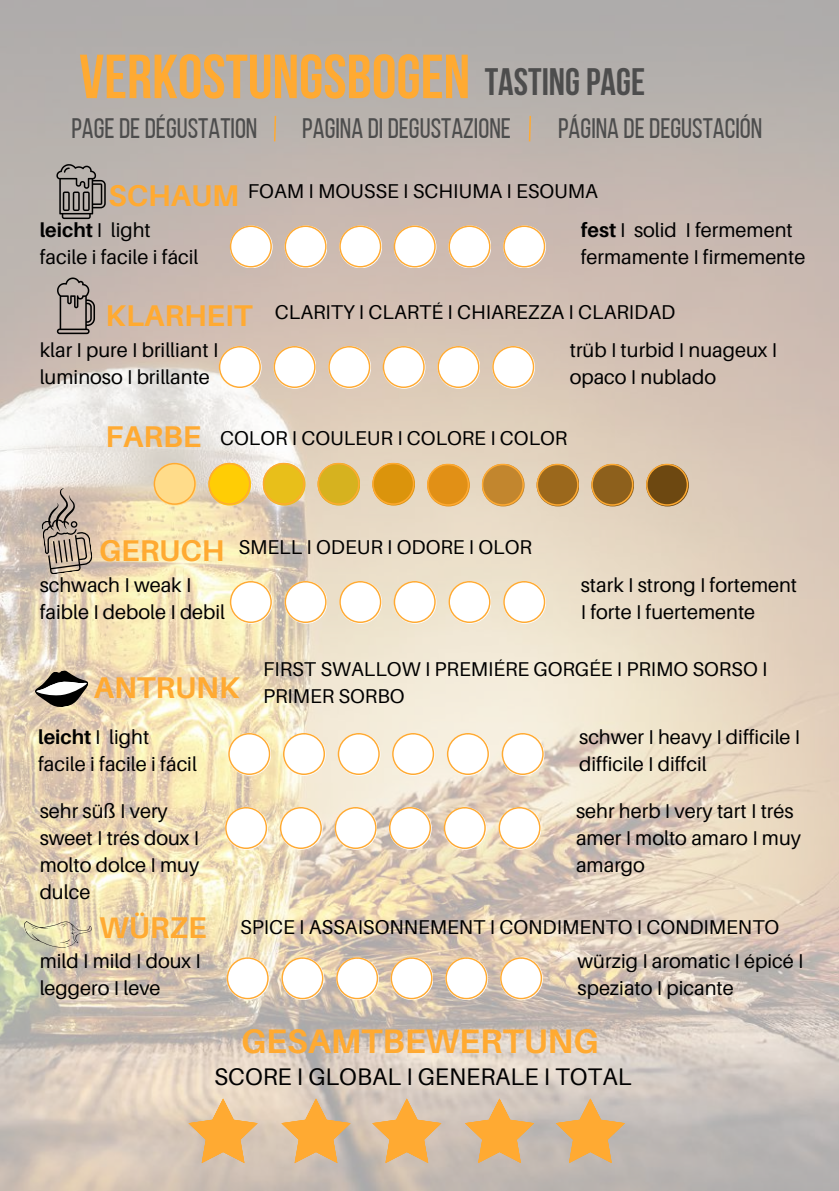
<style>
.page{position:relative;width:839px;height:1191px;background:#fff}
.page>*{position:absolute;margin:0;border:0;box-sizing:border-box;transform-origin:0 0}
.t1{font:700 62.2px "Bebas Neue";color:#ffaa32}
.t2{font:700 38.2px "Bebas Neue";color:#4d4d4d}
.t3{font:700 34px "Aileron";color:#ffaa32}
.t4{font:700 30px "Aileron";color:#ffaa32}
.t5{font:28.2px "Bebas Neue";color:#4d4d4d}
.t6{font:24px "Aileron";color:#000}
.t7{font:20px/27px "Aileron";color:#000}
.s1{font-weight:700;font-size:30px;color:#ffaa32}
.s2{font-weight:700}
</style>
<div class="page">
<img style="left:0;top:0;width:838px;height:1191px">
<svg style="left:273px;top:114px;width:4px;height:29px"></svg>
<svg style="left:528px;top:114px;width:4px;height:29px"></svg>
<svg style="left:230px;top:226px;width:42px;height:42px"></svg>
<svg style="left:284px;top:226px;width:42px;height:42px"></svg>
<svg style="left:339px;top:226px;width:42px;height:42px"></svg>
<svg style="left:393px;top:226px;width:42px;height:42px"></svg>
<svg style="left:448px;top:226px;width:42px;height:42px"></svg>
<svg style="left:503px;top:226px;width:42px;height:42px"></svg>
<div style="left:219px;top:346px;width:42px;height:43px;background:#fff;border-radius:50%"></div>
<svg style="left:219px;top:346px;width:42px;height:42px"></svg>
<svg style="left:273px;top:346px;width:43px;height:43px"></svg>
<svg style="left:273px;top:346px;width:42px;height:42px"></svg>
<svg style="left:328px;top:346px;width:43px;height:43px"></svg>
<svg style="left:328px;top:346px;width:42px;height:42px"></svg>
<svg style="left:382px;top:346px;width:43px;height:43px"></svg>
<svg style="left:382px;top:346px;width:42px;height:42px"></svg>
<svg style="left:437px;top:346px;width:43px;height:43px"></svg>
<svg style="left:437px;top:346px;width:42px;height:42px"></svg>
<svg style="left:492px;top:346px;width:43px;height:43px"></svg>
<svg style="left:492px;top:346px;width:42px;height:42px"></svg>
<svg style="left:230px;top:581px;width:42px;height:42px"></svg>
<svg style="left:284px;top:581px;width:43px;height:43px"></svg>
<svg style="left:284px;top:581px;width:42px;height:42px"></svg>
<svg style="left:339px;top:581px;width:43px;height:43px"></svg>
<svg style="left:339px;top:581px;width:42px;height:42px"></svg>
<svg style="left:393px;top:581px;width:43px;height:43px"></svg>
<svg style="left:393px;top:581px;width:42px;height:42px"></svg>
<svg style="left:448px;top:581px;width:43px;height:43px"></svg>
<svg style="left:448px;top:581px;width:42px;height:42px"></svg>
<svg style="left:503px;top:581px;width:43px;height:43px"></svg>
<svg style="left:503px;top:581px;width:42px;height:42px"></svg>
<svg style="left:228px;top:733px;width:43px;height:43px"></svg>
<svg style="left:228px;top:733px;width:42px;height:42px"></svg>
<svg style="left:283px;top:733px;width:43px;height:43px"></svg>
<svg style="left:283px;top:733px;width:42px;height:42px"></svg>
<svg style="left:338px;top:733px;width:42px;height:42px"></svg>
<svg style="left:392px;top:733px;width:43px;height:43px"></svg>
<svg style="left:392px;top:733px;width:42px;height:42px"></svg>
<svg style="left:447px;top:733px;width:42px;height:42px"></svg>
<svg style="left:501px;top:733px;width:43px;height:43px"></svg>
<svg style="left:501px;top:733px;width:42px;height:42px"></svg>
<svg style="left:154px;top:463px;width:42px;height:42px;background:#f9d58a"></svg>
<svg style="left:208px;top:463px;width:43px;height:43px"></svg>
<svg style="left:208px;top:463px;width:42px;height:42px;background:#f9ca2e"></svg>
<svg style="left:263px;top:463px;width:42px;height:42px;background:#eac23f"></svg>
<svg style="left:317px;top:463px;width:43px;height:43px"></svg>
<svg style="left:317px;top:463px;width:42px;height:42px;background:#dcb73f"></svg>
<svg style="left:372px;top:463px;width:43px;height:43px"></svg>
<svg style="left:372px;top:463px;width:42px;height:42px;background:#e0a232"></svg>
<svg style="left:225px;top:807px;width:43px;height:43px"></svg>
<svg style="left:225px;top:807px;width:42px;height:42px"></svg>
<svg style="left:280px;top:807px;width:42px;height:42px"></svg>
<svg style="left:334px;top:807px;width:43px;height:43px"></svg>
<svg style="left:334px;top:807px;width:42px;height:42px"></svg>
<svg style="left:389px;top:807px;width:43px;height:43px"></svg>
<svg style="left:389px;top:807px;width:42px;height:42px"></svg>
<svg style="left:444px;top:807px;width:42px;height:42px"></svg>
<svg style="left:498px;top:807px;width:43px;height:43px"></svg>
<svg style="left:498px;top:807px;width:42px;height:42px"></svg>
<svg style="left:227px;top:957px;width:42px;height:42px"></svg>
<svg style="left:281px;top:957px;width:43px;height:43px"></svg>
<svg style="left:281px;top:957px;width:42px;height:42px"></svg>
<svg style="left:336px;top:957px;width:43px;height:43px"></svg>
<svg style="left:336px;top:957px;width:42px;height:42px"></svg>
<svg style="left:390px;top:957px;width:43px;height:43px"></svg>
<svg style="left:390px;top:957px;width:42px;height:42px"></svg>
<svg style="left:445px;top:957px;width:43px;height:43px"></svg>
<svg style="left:445px;top:957px;width:42px;height:42px"></svg>
<svg style="left:500px;top:957px;width:43px;height:43px"></svg>
<svg style="left:500px;top:957px;width:42px;height:42px"></svg>
<svg style="left:188px;top:1099px;width:69px;height:64px;background:#eabc7d"></svg>
<svg style="left:281px;top:1099px;width:69px;height:64px;background:#e3b77c"></svg>
<svg style="left:372px;top:1099px;width:69px;height:64px;background:#e6b87d"></svg>
<svg style="left:465px;top:1099px;width:69px;height:64px;background:#e1b67c"></svg>
<svg style="left:556px;top:1099px;width:69px;height:64px;background:#ddb47c"></svg>
<svg style="left:427px;top:464px;width:42px;height:42px;background:#e4a039"></svg>
<svg style="left:482px;top:464px;width:42px;height:42px;background:#cf984a"></svg>
<svg style="left:536px;top:464px;width:42px;height:42px;background:#b3833d"></svg>
<svg style="left:591px;top:464px;width:42px;height:42px;background:#a87d3c"></svg>
<svg style="left:646px;top:464px;width:42px;height:42px;background:#916b34"></svg>
<svg style="left:57px;top:277px;width:38px;height:57px;background:#9a8f89"></svg>
<svg style="left:56px;top:164px;width:50px;height:55px;background:#8a8581"></svg>
<svg style="left:41px;top:488px;width:53px;height:87px;background:#b2a193"></svg>
<svg style="left:32px;top:667px;width:59px;height:44px;background:#9f9687"></svg>
<svg style="left:22px;top:903px;width:73px;height:55px;background:#d9ceae"></svg>
<h1 class="t1" style="left:79px;top:52px;width:392px">VERKOSTUNGSBOGEN</h1>
<h3 class="t5" style="left:71px;top:117px;width:187px">PAGEDEDÉGUSTATION</h3>
<h3 class="t5" style="left:302px;top:117px;width:210px">PAGINA DI DEGUSTAZIONE</h3>
<h3 class="t5" style="left:558px;top:117px;width:206px">PÁGINA DEDEGUSTACIÓN</h3>
<h2 class="t2" style="left:484px;top:66px;width:162px">TASTINGPAGE</h2>
<p class="t7" style="left:40px;top:172px;width:560px;line-height:38.2px;text-indent:69px"><span class="s1">SCHAUM</span> FOAM I MOUSSE I SCHIUMA I ESOUMA <span class="s2">leicht</span> I light</p>
<p class="t7" style="left:40px;top:243px;width:160px">facile i facile i fácil</p>
<p class="t7" style="left:580px;top:216px;width:226px"><span class="s2">fest</span> I solid I fermement fermamente I firmemente</p>
<p class="t7" style="left:40px;top:293px;width:637px;line-height:38px;text-indent:66px"><span class="s1">KLARHEIT</span> CLARITY I CLARTÉ I CHIAREZZA I CLARIDAD klar I pure I brilliant I</p>
<p class="t7" style="left:40px;top:363px;width:172px">luminoso I brillante</p>
<p class="t7" style="left:569px;top:336px;width:209px">trüb I turbid I nuageux I opaco I nublado</p>
<p class="t7" style="left:105px;top:424px;width:463px"><span class="s1">FARBE</span> COLOR I COULEUR I COLORE I COLOR</p>
<p class="t7" style="left:40px;top:528px;width:493px;line-height:38px;text-indent:59px"><span class="s1">GERUCH</span> SMELL I ODEUR I ODORE I OLOR schwach I weak I</p>
<p class="t7" style="left:40px;top:598px;width:187px">faible I debole I debil</p>
<p class="t7" style="left:580px;top:571px;width:218px">stark I strong I fortement<br>I forte I fuertemente</p>
<h3 class="t4" style="left:94px;top:669px;width:147px">ANTRUNK</h3>
<p class="t7" style="left:263px;top:655px;width:505px">FIRST SWALLOW I PREMIÉRE GORGÉE I PRIMO SORSO I<br>PRIMER SORBO</p>
<p class="t7" style="left:38px;top:723px;width:160px"><span class="s2">leicht</span> I light facile i facile i fácil</p>
<p class="t7" style="left:579px;top:723px;width:222px">schwer I heavy I difficile I difficile I diffcil</p>
<p class="t7" style="left:40px;top:797px;width:161px">sehr süß I very sweet I trés doux I molto dolce I muy dulce</p>
<p class="t7" style="left:576px;top:797px;width:226px">sehr herb I very tart I trés amer I molto amaro I muy amargo</p>
<p class="t7" style="left:40px;top:909px;width:741px;line-height:34.6px;text-indent:59px"><span class="s1">WÜRZE</span> SPICE I ASSAISONNEMENT I CONDIMENTO I CONDIMENTO mild I mild I doux I</p>
<p class="t7" style="left:40px;top:974px;width:122px">leggero I leve</p>
<p class="t7" style="left:577px;top:947px;width:227px">würzig I aromatic I épicé I speziato I picante</p>
<h3 class="t3" style="left:241px;top:1020px;width:359px">GESAMTBEWERTUNG</h3>
<p class="t6" style="left:214px;top:1061px;width:419px">SCORE I GLOBAL I GENERALE I TOTAL</p>
</div>
